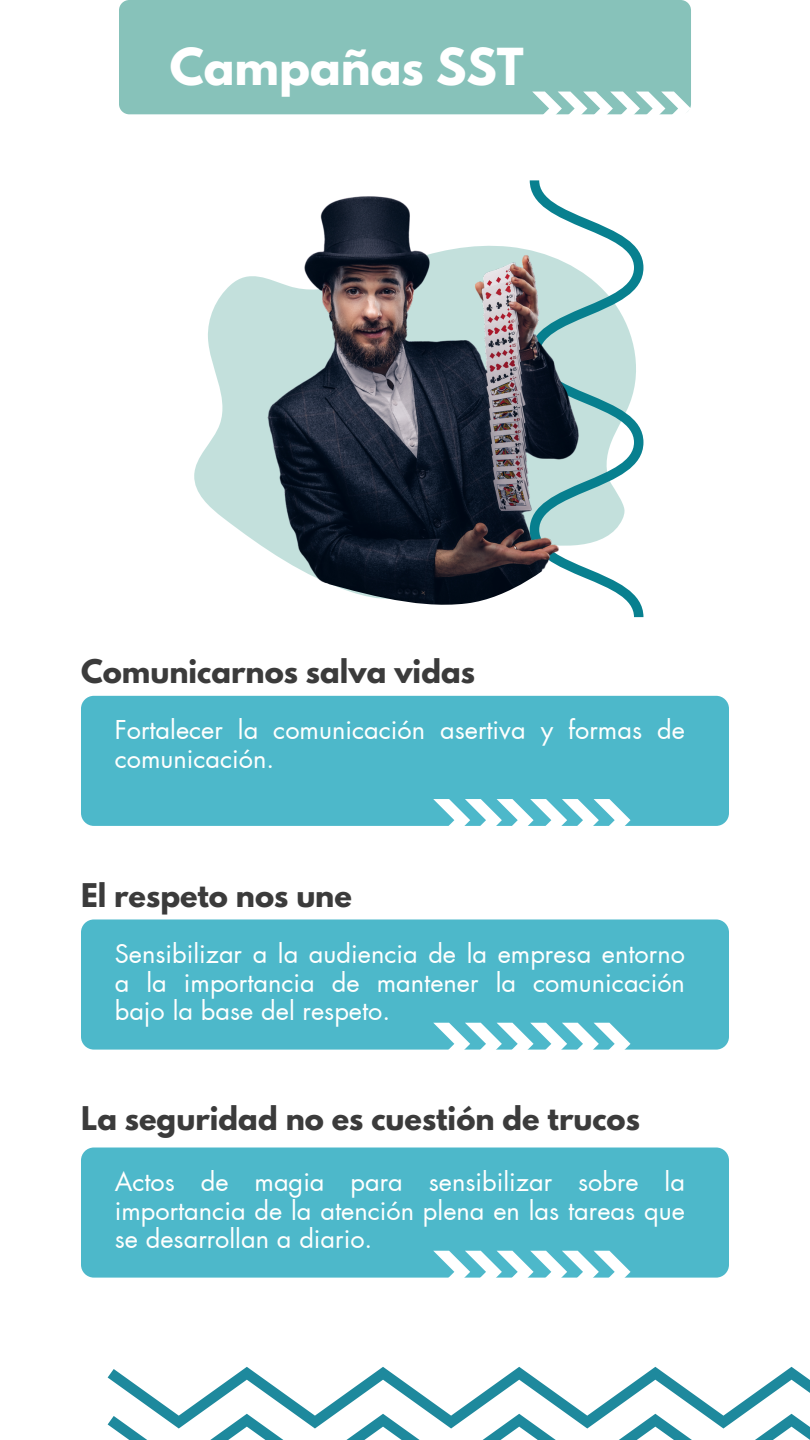
<style>
.page{position:relative;width:810px;height:1440px;background:#fff}
.page>*{position:absolute;margin:0;border:0;box-sizing:border-box;transform-origin:0 0}
.t1{font:700 45.2px "League Spartan";color:#fff}
.t2{font:700 28.9px "League Spartan";color:#3b3b3b}
.t3{font:25.4px/28.6px "Futura";color:#fffffe;text-align:justify}
</style>
<div class="page">
<svg style="left:108px;top:1367px;width:702px;height:73px"></svg>
<div style="left:119px;top:0;width:572px;height:114px;background:#87c2ba;border-radius:10px"></div>
<svg style="left:532px;top:92px;width:159px;height:23px"></svg>
<img style="left:194px;top:180px;width:449px;height:425px">
<div style="left:81px;top:696px;width:648px;height:130px;background:#4db8ca;border-radius:13px"></div>
<svg style="left:433px;top:799px;width:198px;height:27px"></svg>
<div style="left:81px;top:919px;width:648px;height:131px;background:#4db8ca;border-radius:13px"></div>
<svg style="left:433px;top:1023px;width:198px;height:27px"></svg>
<div style="left:81px;top:1148px;width:648px;height:130px;background:#4db8ca;border-radius:13px"></div>
<svg style="left:433px;top:1251px;width:198px;height:27px"></svg>
<h1 class="t1" style="left:170px;top:44px;width:356px">Campañas SST</h1>
<p class="t2" style="left:81px;top:657px;width:396px">Comunicarnos salva vidas</p>
<p class="t3" style="left:115px;top:718px;width:572px">Fortalecer la comunicación asertiva y formas de comunicación.</p>
<p class="t2" style="left:81px;top:881px;width:272px">El respeto nos une</p>
<p class="t3" style="left:115px;top:942px;width:572px">Sensibilizar a la audiencia de la empresa entorno a la importancia de mantener la comunicación bajo la base del respeto.</p>
<p class="t2" style="left:81px;top:1104px;width:560px">La seguridad no es cuestión de trucos</p>
<p class="t3" style="left:115px;top:1170px;width:572px">Actos de magia para sensibilizar sobre la importancia de la atención plena en las tareas que se desarrollan a diario.</p>
</div>
